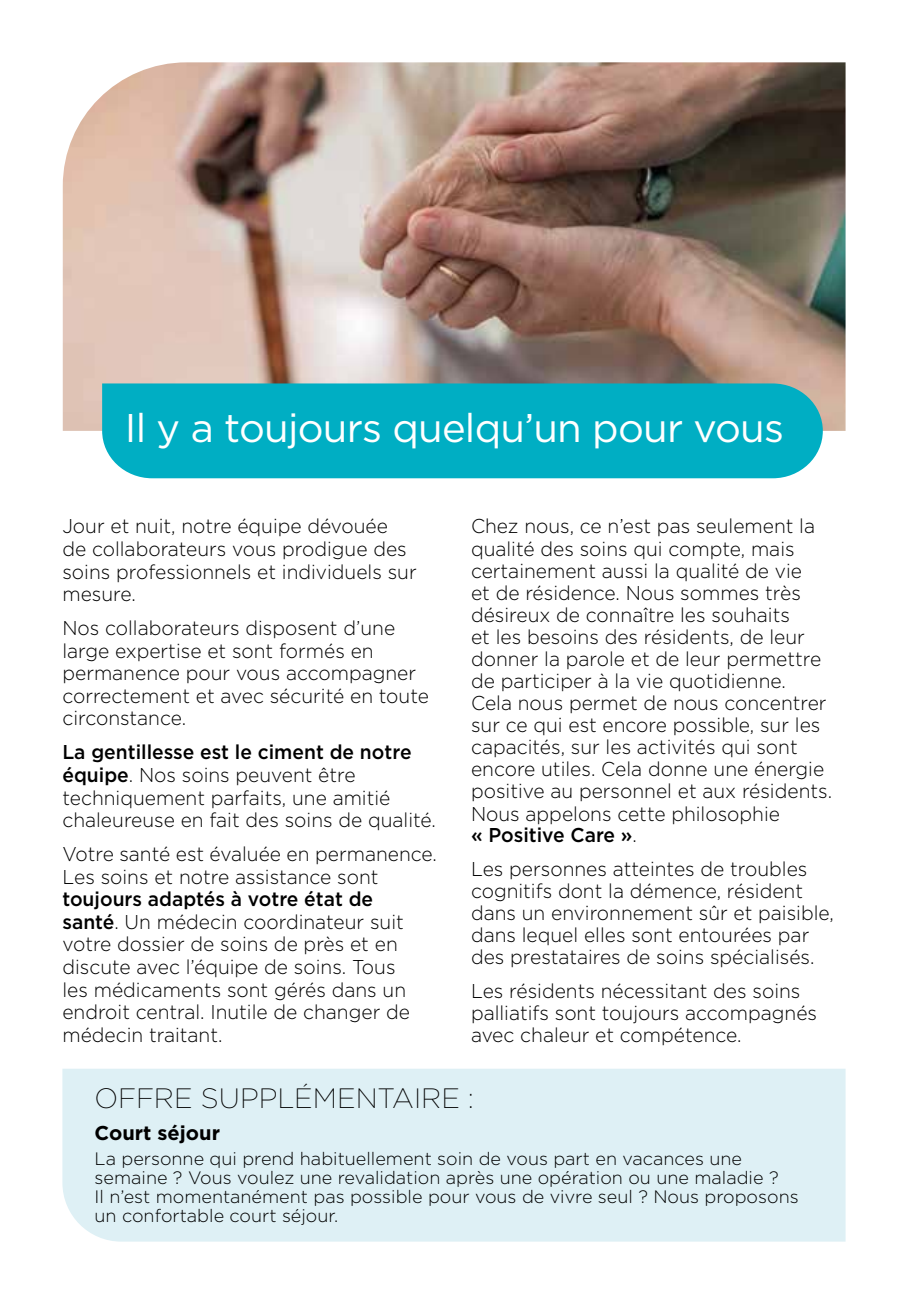
<style>
.page{position:relative;width:908px;height:1304px;background:#fff}
.page>*{position:absolute;margin:0;border:0;box-sizing:border-box;transform-origin:0 0}
.t1{font:40px "Gotham";letter-spacing:-.02em;color:#fff}
.t2{font:200 28px "Gotham";color:#000}
.t3{font:300 20px/22px "Gotham";color:#000;scale:.96 1}
.t4{font:700 20px "Gotham";color:#000}
.t5{font:300 18px/19px "Gotham";color:#000}
.s1{font-weight:500}
</style>
<div class="page">
<img style="left:63px;top:62px;width:782px;height:369px">
<div style="left:102px;top:383px;width:720px;height:95px;background:#00aec3"></div>
<div style="left:62px;top:1069px;width:783px;height:173px;background:#def0f5"></div>
<h1 class="t1" style="left:125px;top:402px;width:660px">Il y a toujours quelqu’un pour vous</h1>
<p class="t3" style="left:62px;top:514px;width:370px;line-height:22.6px">Jour et nuit, notre équipe dévouée de collaborateurs vous prodigue des soins professionnels et individuels sur mesure.</p>
<p class="t3" style="left:62px;top:616px;width:383px;line-height:22.6px">Nos collaborateurs disposent d’une large expertise et sont formés en permanence pour vous accompagner correctement et avec sécurité en toute circonstance.</p>
<p class="t3" style="left:62px;top:740px;width:390px;line-height:22.6px"><span class="s1">La gentillesse est le ciment de notre équipe</span>. Nos soins peuvent être techniquement parfaits, une amitié chaleureuse en fait des soins de qualité.</p>
<p class="t3" style="left:62px;top:842px;width:391px;line-height:22.6px">Votre santé est évaluée en permanence.<br>Les soins et notre assistance sont</p>
<p class="t3" style="left:62px;top:887px;width:363px;line-height:22.6px"><span class="s1">toujours adaptés à votre état de santé</span>. Un médecin coordinateur suit votre dossier de soins de près et en discute avec l’équipe de soins. Tous les médicaments sont gérés dans un endroit central. Inutile de changer de médecin traitant.</p>
<p class="t3" style="left:471px;top:515px;width:377px">Chez nous, ce n’est pas seulement la qualité des soins qui compte, mais certainement aussi la qualité de vie<br>et de résidence. Nous sommes très désireux de connaître les souhaits<br>et les besoins des résidents, de leur donner la parole et de leur permettre de participer à la vie quotidienne.<br>Cela nous permet de nous concentrer sur ce qui est encore possible, sur les capacités, sur les activités qui sont encore utiles. Cela donne une énergie positive au personnel et aux résidents.<br>Nous appelons cette philosophie<br><span class="s1">« Positive Care »</span>.</p>
<p class="t3" style="left:471px;top:857px;width:379px">Les personnes atteintes de troubles cognitifs dont la démence, résident dans un environnement sûr et paisible, dans lequel elles sont entourées par des prestataires de soins spécialisés.</p>
<p class="t3" style="left:471px;top:979px;width:362px">Les résidents nécessitant des soins palliatifs sont toujours accompagnés avec chaleur et compétence.</p>
<h2 class="t2" style="left:94px;top:1081px;width:380px">OFFRE SUPPLÉMENTAIRE :</h2>
<p class="t4" style="left:94px;top:1120px;width:127px">Court séjour</p>
<p class="t5" style="left:94px;top:1148px;width:705px">La personne qui prend habituellement soin de vous part en vacances une semaine ? Vous voulez une revalidation après une opération ou une maladie ?<br>Il n’est momentanément pas possible pour vous de vivre seul ? Nous proposons un confortable court séjour.</p>
</div>
